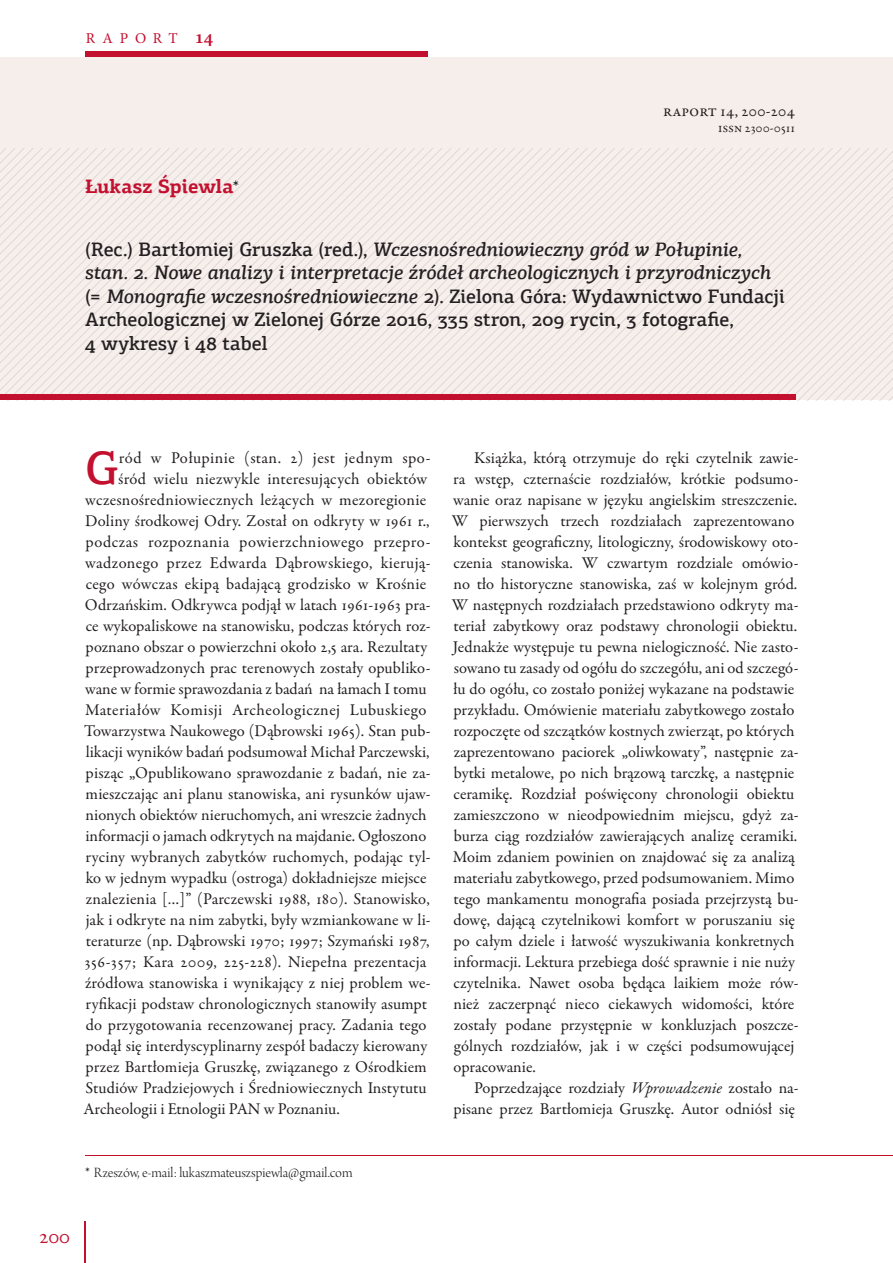
<style>
.page{position:relative;width:893px;height:1263px;background:#fff}
.page>*{position:absolute;margin:0;border:0;box-sizing:border-box;transform-origin:0 0}
.t1{font:500 46.95px "PF Agora Serif Pro";color:#c3102f}
.t2{font:21px "Adobe Garamond Pro";color:#c3102f}
.t3{font:500 19.5px/23.4px "PF Agora Slab Pro";letter-spacing:-.005em;color:#231f20}
.t4{font:700 19.5px "PF Agora Slab Pro";color:#c3102f}
.t5{font:16.5px/21px "Garamond Premr Pro";color:#231f20}
.t6{font:16.5px "Garamond Premr Pro";letter-spacing:.03em;color:#231f20}
.t7{font:16.5px "Garamond Premr Pro";letter-spacing:.02em;color:#231f20}
.t8{font:15px "Arno Pro Light Display";color:#231f20}
.t9{font:15px "Minion Pro";letter-spacing:.45em;color:#c3102f}
.t10{font:13.5px "Garamond Premr Pro";letter-spacing:-.01em;color:#231f20}
.s1{font-weight:600;font-size:19.5px}
.s2{font-family:"Garamond Premr Pro";font-weight:400;color:#231f20}
.s3{font-style:italic}
.s4{font-family:"Garamond Premr Pro"}
</style>
<div class="page">
<hr style="left:85px;top:1221px;width:1px;height:42px;background:#c3102f">
<div style="left:85px;top:52px;width:342px;height:5px;background:#c3102f"></div>
<div style="left:0;top:57px;width:893px;height:343px;background:#f6eeea"></div>
<svg style="left:0;top:148px;width:893px;height:252px"></svg>
<div style="left:0;top:395px;width:795px;height:5px;background:#c3102f"></div>
<hr style="left:85px;top:1155px;width:808px;height:1px;background:#c3102f">
<p class="t9" style="left:86px;top:28px;width:129px">RAPORT <span class="s1">14</span></p>
<p class="t4" style="left:85px;top:174px;width:156px">Łukasz Śpiewla<span class="s2">*</span></p>
<p class="t5" style="left:663px;top:101px;width:134px">raport 14, 200-204</p>
<p class="t10" style="left:718px;top:120px;width:78px">issn 2300-0511</p>
<p class="t3" style="left:85px;top:237px;width:701px">(Rec.) Bartłomiej Gruszka (red.), <span class="s3">Wczesnośredniowieczny gród w Połupinie, stan. 2. Nowe analizy i interpretacje źródeł archeologicznych i przyrodniczych </span>(= <span class="s3">Monografie wczesnośredniowieczne</span> 2). Zielona Góra: Wydawnictwo Fundacji Archeologicznej w Zielonej Górze 2016, 335 stron, 209 rycin, 3 fotografie,<br>4 wykresy i 48 tabel</p>
<h1 class="t1" style="left:85px;top:439px;width:36px">G</h1>
<p class="t6" style="left:119px;top:448px;width:313px">ród w Połupinie (stan. 2) jest jednym spo-</p>
<p class="t7" style="left:118px;top:469px;width:311px">śród wielu niezwykle interesujących obiektów</p>
<p class="t5" style="left:85px;top:490px;width:342px">wczesnośredniowiecznych leżących w mezoregionie</p>
<p class="t5" style="left:85px;top:511px;width:346px">Doliny środkowej Odry. Został on odkryty w 1961 r.,</p>
<p class="t6" style="left:86px;top:532px;width:346px">podczas rozpoznania powierzchniowego przepro-</p>
<p class="t7" style="left:85px;top:553px;width:347px">wadzonego przez Edwarda Dąbrowskiego, kierują-</p>
<p class="t5" style="left:86px;top:574px;width:342px">cego wówczas ekipą badającą grodzisko w Krośnie</p>
<p class="t5" style="left:85px;top:595px;width:347px">Odrzańskim. Odkrywca podjął w latach 1961-1963 pra-</p>
<p class="t5" style="left:86px;top:616px;width:346px">ce wykopaliskowe na stanowisku, podczas których roz-</p>
<p class="t5" style="left:86px;top:637px;width:343px">poznano obszar o powierzchni około 2,5 ara. Rezultaty</p>
<p class="t5" style="left:86px;top:658px;width:346px">przeprowadzonych prac terenowych zostały opubliko-</p>
<p class="t5" style="left:85px;top:679px;width:343px">wane w formie sprawozdania z badań na łamach I tomu</p>
<p class="t6" style="left:85px;top:700px;width:343px">Materiałów Komisji Archeologicznej Lubuskiego</p>
<p class="t5" style="left:84px;top:721px;width:348px">Towarzystwa Naukowego (Dąbrowski 1965). Stan pub-</p>
<p class="t5" style="left:86px;top:742px;width:345px">likacji wyników badań podsumował Michał Parczewski,</p>
<p class="t5" style="left:86px;top:763px;width:346px">pisząc „Opublikowano sprawozdanie z badań, nie za-</p>
<p class="t5" style="left:86px;top:784px;width:347px">mieszczając ani planu stanowiska, ani rysunków ujaw-</p>
<p class="t5" style="left:86px;top:805px;width:343px">nionych obiektów nieruchomych, ani wreszcie żadnych</p>
<p class="t5" style="left:86px;top:826px;width:342px">informacji o jamach odkrytych na majdanie. Ogłoszono</p>
<p class="t5" style="left:85px;top:847px;width:347px">ryciny wybranych zabytków ruchomych, podając tyl-</p>
<p class="t5" style="left:86px;top:868px;width:342px">ko w jednym wypadku (ostroga) dokładniejsze miejsce</p>
<p class="t5" style="left:86px;top:889px;width:345px">znalezienia […]” (Parczewski 1988, 180). Stanowisko,</p>
<p class="t5" style="left:86px;top:910px;width:346px">jak i odkryte na nim zabytki, były wzmiankowane w li-</p>
<p class="t5" style="left:86px;top:931px;width:345px">teraturze (np. Dąbrowski 1970; 1997; Szymański 1987,</p>
<p class="t5" style="left:84px;top:952px;width:344px">356-357; Kara 2009, 225-228). Niepełna prezentacja</p>
<p class="t5" style="left:85px;top:973px;width:347px">źródłowa stanowiska i wynikający z niej problem we-</p>
<p class="t5" style="left:85px;top:994px;width:343px">ryfikacji podstaw chronologicznych stanowiły asumpt</p>
<p class="t5" style="left:86px;top:1015px;width:342px">do przygotowania recenzowanej pracy. Zadania tego</p>
<p class="t5" style="left:86px;top:1036px;width:343px">podął się interdyscyplinarny zespół badaczy kierowany</p>
<p class="t5" style="left:86px;top:1057px;width:343px">przez Bartłomieja Gruszkę, związanego z Ośrodkiem</p>
<p class="t5" style="left:85px;top:1078px;width:343px">Studiów Pradziejowych i Średniowiecznych Instytutu</p>
<p class="t5" style="left:84px;top:1099px;width:258px">Archeologii i Etnologii PAN w Poznaniu.</p>
<p class="t8" style="left:85px;top:1165px;width:269px"><span class="s4">*</span> Rzeszów, e-mail: lukaszmateuszspiewla@gmail.com</p>
<p class="t2" style="left:39px;top:1224px;width:32px">200</p>
<p class="t5" style="left:452px;top:448px;width:348px;text-indent:22px">Książka, którą otrzymuje do ręki czytelnik zawie&shy;ra wstęp, czternaście rozdziałów, krótkie podsumo&shy;wanie oraz napisane w języku angielskim streszczenie.<br>W pierwszych trzech rozdziałach zaprezentowano kontekst geograficzny, litologiczny, środowiskowy oto&shy;czenia stanowiska. W czwartym rozdziale omówio&shy;no tło historyczne stanowiska, zaś w kolejnym gród.<br>W następnych rozdziałach przedstawiono odkryty ma&shy;teriał zabytkowy oraz podstawy chronologii obiektu.<br>Jednakże występuje tu pewna nielogiczność. Nie zasto&shy;sowano tu zasady od ogółu do szczegółu, ani od szczegó&shy;łu do ogółu, co zostało poniżej wykazane na podstawie przykładu. Omówienie materiału zabytkowego zostało rozpoczęte od szczątków kostnych zwierząt, po których zaprezentowano paciorek „oliwkowaty”, następnie za&shy;bytki metalowe, po nich brązową tarczkę, a następnie ceramikę. Rozdział poświęcony chronologii obiektu zamieszczono w nieodpowiednim miejscu, gdyż za&shy;burza ciąg rozdziałów zawierających analizę ceramiki.<br>Moim zdaniem powinien on znajdować się za analizą materiału zabytkowego, przed podsumowaniem. Mimo tego mankamentu monografia posiada przejrzystą bu&shy;dowę, dającą czytelnikowi komfort w poruszaniu się po całym dziele i łatwość wyszukiwania konkretnych informacji. Lektura przebiega dość sprawnie i nie nuży czytelnika. Nawet osoba będąca laikiem może rów&shy;nież zaczerpnąć nieco ciekawych widomości, które zostały podane przystępnie w konkluzjach poszcze&shy;gólnych rozdziałów, jak i w części podsumowującej opracowanie.</p>
<p class="t5" style="left:453px;top:1078px;width:346px;text-align:right">Poprzedzające rozdziały <span class="s3">Wprowadzenie</span> zostało na&shy;pisane przez Bartłomieja Gruszkę. Autor odniósł się</p>
</div>
